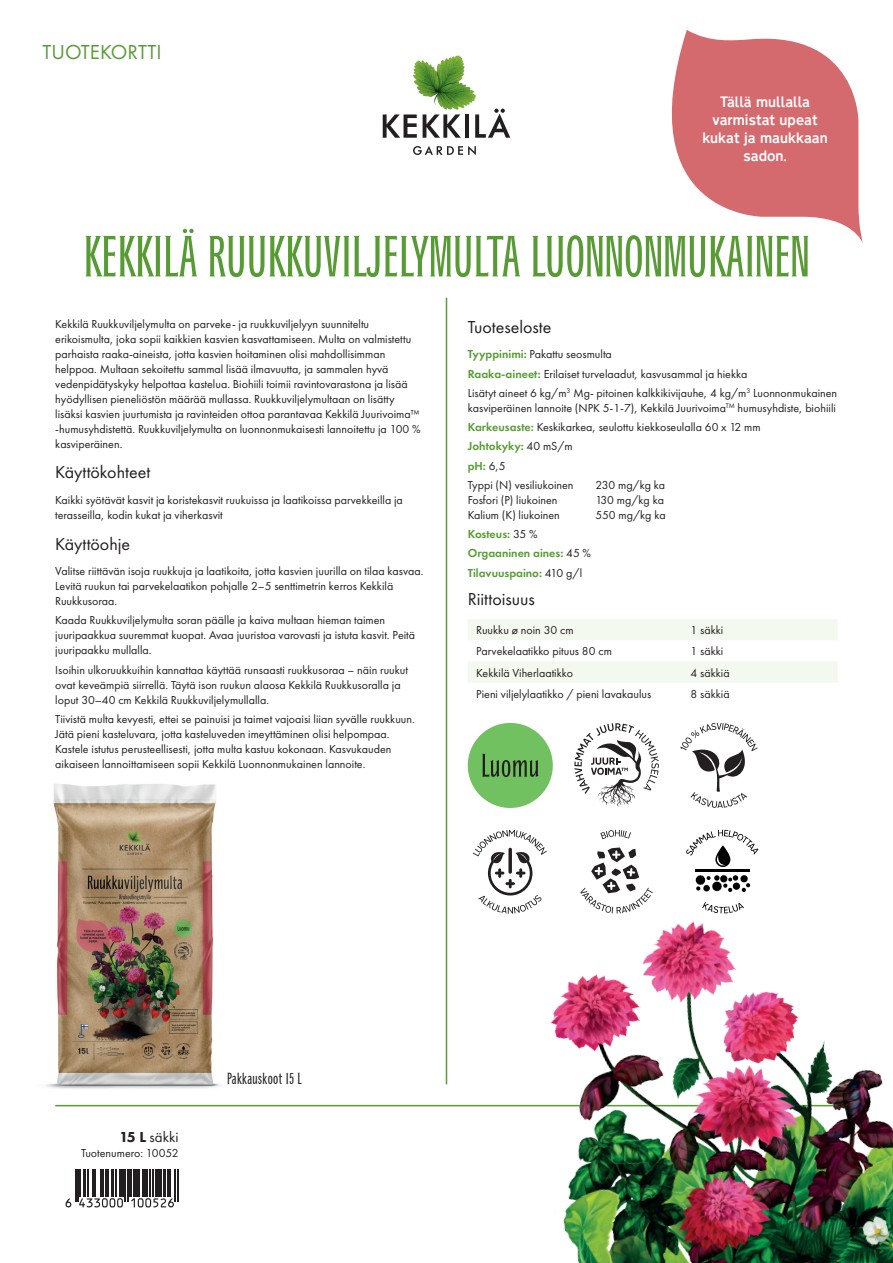
<style>
.page{position:relative;width:893px;height:1263px;background:#fff}
.page>*{position:absolute;margin:0;border:0;box-sizing:border-box;transform-origin:0 0}
.t1{font:54px "Baltra GD";color:#589b35}
.t2{font:21px "Futura PT";color:#589b35}
.t3{font:18px "Futura PT";color:#231f20}
.t4{font:15px "Baltra GD";letter-spacing:.03em;color:#231f20}
.t5{font:15px "Futura PT";color:#231f20}
.t6{font:500 13.5px/18px "Transport New";color:#fff;text-align:center}
.t7{font:12px/15px "Futura PT";color:#231f20}
.t8{font:600 12px/19.2px "Futura PT";color:#589b35}
.s1{font-weight:600;color:#589b35}
.s2{font-weight:400;color:#231f20}
.s3{font-weight:800}
</style>
<div class="page">
<hr style="left:446px;top:298px;width:1px;height:786px;background:#589b35">
<hr style="left:55px;top:1105px;width:783px;height:1px;background:#589b35">
<img style="left:415px;top:55px;width:44px;height:17px">
<svg style="left:383px;top:114px;width:34px;height:24px"></svg>
<svg style="left:423px;top:114px;width:38px;height:24px"></svg>
<hr style="left:465px;top:114px;width:4px;height:24px;background:#231f20">
<svg style="left:475px;top:109px;width:35px;height:29px"></svg>
<svg style="left:413px;top:146px;width:63px;height:9px"></svg>
<img style="left:45px;top:783px;width:176px;height:306px">
<svg style="left:66px;top:1198px;width:5px;height:9px"></svg>
<hr style="left:75px;top:1169px;width:1px;height:33px;background:#231f20">
<hr style="left:77px;top:1169px;width:1px;height:33px;background:#231f20">
<svg style="left:79px;top:1169px;width:45px;height:38px"></svg>
<hr style="left:125px;top:1169px;width:1px;height:33px;background:#231f20">
<hr style="left:127px;top:1169px;width:1px;height:33px;background:#231f20">
<hr style="left:129px;top:1169px;width:3px;height:28px;background:#231f20">
<svg style="left:131px;top:1169px;width:43px;height:38px"></svg>
<hr style="left:175px;top:1169px;width:1px;height:33px;background:#231f20">
<hr style="left:177px;top:1169px;width:1px;height:33px;background:#231f20">
<svg style="left:468px;top:723px;width:85px;height:85px"></svg>
<svg style="left:671px;top:30px;width:192px;height:213px;fill:#d4696e"></svg>
<svg style="left:600px;top:830px;width:31px;height:9px"></svg>
<svg style="left:591px;top:847px;width:47px;height:25px"></svg>
<hr style="left:696px;top:869px;width:54px;height:3px;background:#000001">
<svg style="left:686px;top:830px;width:72px;height:37px"></svg>
<svg style="left:473px;top:830px;width:74px;height:42px"></svg>
<svg style="left:574px;top:723px;width:85px;height:84px"></svg>
<svg style="left:680px;top:723px;width:78px;height:85px"></svg>
<img style="left:454px;top:872px;width:439px;height:391px">
<svg style="left:468px;top:619px;width:370px;height:64px"></svg>
<h2 class="t2" style="left:43px;top:39px;width:121px">TUOTEKORTTI</h2>
<p class="t6" style="left:702px;top:92px;width:127px">Tällä mullalla varmistat upeat kukat ja maukkaan sadon.</p>
<h1 class="t1" style="left:83px;top:225px;width:728px">KEKKILÄ RUUKKUVILJELYMULTA LUONNONMUKAINEN</h1>
<p class="t7" style="left:55px;top:316px;width:367px">Kekkilä Ruukkuviljelymulta on parveke- ja ruukkuviljelyyn suunniteltu erikoismulta, joka sopii kaikkien kasvien kasvattamiseen. Multa on valmistettu parhaista raaka-aineista, jotta kasvien hoitaminen olisi mahdollisimman helppoa. Multaan sekoitettu sammal lisää ilmavuutta, ja sammalen hyvä vedenpidätyskyky helpottaa kastelua. Biohiili toimii ravintovarastona ja lisää hyödyllisen pieneliöstön määrää mullassa. Ruukkuviljelymultaan on lisätty lisäksi kasvien juurtumista ja ravinteiden ottoa parantavaa Kekkilä Juurivoima™ -humusyhdistettä. Ruukkuviljelymulta on luonnonmukaisesti lannoitettu ja 100 % kasviperäinen.</p>
<h3 class="t3" style="left:55px;top:462px;width:96px">Käyttökohteet</h3>
<p class="t7" style="left:55px;top:493px;width:349px">Kaikki syötävät kasvit ja koristekasvit ruukuissa ja laatikoissa parvekkeilla ja terasseilla, kodin kukat ja viherkasvit</p>
<h3 class="t3" style="left:55px;top:533px;width:77px">Käyttöohje</h3>
<p class="t7" style="left:55px;top:564px;width:370px">Valitse riittävän isoja ruukkuja ja laatikoita, jotta kasvien juurilla on tilaa kasvaa.<br>Levitä ruukun tai parvekelaatikon pohjalle 2–5 senttimetrin kerros Kekkilä<br>Ruukkusoraa.</p>
<p class="t7" style="left:55px;top:613px;width:361px">Kaada Ruukkuviljelymulta soran päälle ja kaiva multaan hieman taimen juuripaakkua suuremmat kuopat. Avaa juuristoa varovasti ja istuta kasvit. Peitä juuripaakku mullalla.</p>
<p class="t7" style="left:55px;top:662px;width:354px">Isoihin ulkoruukkuihin kannattaa käyttää runsaasti ruukkusoraa – näin ruukut ovat keveämpiä siirrellä. Täytä ison ruukun alaosa Kekkilä Ruukkusoralla ja loput 30–40 cm Kekkilä Ruukkuviljelymullalla.</p>
<p class="t7" style="left:55px;top:711px;width:361px">Tiivistä multa kevyesti, ettei se painuisi ja taimet vajoaisi liian syvälle ruukkuun.<br>Jätä pieni kasteluvara, jotta kasteluveden imeyttäminen olisi helpompaa.<br>Kastele istutus perusteellisesti, jotta multa kastuu kokonaan. Kasvukauden aikaiseen lannoittamiseen sopii Kekkilä Luonnonmukainen lannoite.</p>
<h3 class="t3" style="left:468px;top:316px;width:85px">Tuoteseloste</h3>
<p class="t7" style="left:468px;top:345px;width:371px;line-height:19.2px"><span class="s1">Tyyppinimi:</span> Pakattu seosmulta<br><span class="s1">Raaka-aineet:</span> Erilaiset turvelaadut, kasvusammal ja hiekka<br>Lisätyt aineet 6 kg/m<sup>3</sup> Mg- pitoinen kalkkikivijauhe, 4 kg/m<sup>3</sup> Luonnonmukainen</p>
<p class="t7" style="left:468px;top:398px;width:370px;line-height:19.2px">kasviperäinen lannoite (NPK 5-1-7), Kekkilä Juurivoima<sup>TM</sup> humusyhdiste, biohiili <span class="s1">Karkeusaste:</span> Keskikarkea, seulottu kiekkoseulalla 60 x 12 mm<br><span class="s1">Johtokyky:</span> 40 mS/m<br><span class="s1">pH:</span> 6,5<br>Typpi (N) vesiliukoinen</p>
<p class="t7" style="left:595px;top:477px;width:71px">230 mg/kg ka</p>
<p class="t7" style="left:468px;top:492px;width:91px">Fosfori (P) liukoinen</p>
<p class="t7" style="left:595px;top:492px;width:70px">130 mg/kg ka</p>
<p class="t7" style="left:468px;top:507px;width:94px">Kalium (K) liukoinen</p>
<p class="t7" style="left:595px;top:507px;width:72px">550 mg/kg ka</p>
<p class="t8" style="left:468px;top:524px;width:125px">Kosteus: <span class="s2">35 %<br></span>Orgaaninen aines: <span class="s2">45 %<br></span>Tilavuuspaino: <span class="s2">410 g/l</span></p>
<h3 class="t3" style="left:468px;top:588px;width:69px">Riittoisuus</h3>
<p class="t7" style="left:476px;top:623px;width:99px">Ruukku ø noin 30 cm</p>
<p class="t7" style="left:691px;top:623px;width:34px">1 säkki</p>
<p class="t7" style="left:476px;top:644px;width:137px">Parvekelaatikko pituus 80 cm</p>
<p class="t7" style="left:691px;top:644px;width:34px">1 säkki</p>
<p class="t7" style="left:476px;top:665px;width:98px">Kekkilä Viherlaatikko</p>
<p class="t7" style="left:691px;top:665px;width:41px">4 säkkiä</p>
<p class="t7" style="left:476px;top:686px;width:177px">Pieni viljelylaatikko / pieni lavakaulus</p>
<p class="t7" style="left:691px;top:686px;width:41px">8 säkkiä</p>
<p class="t5" style="left:119px;top:1128px;width:61px"><span class="s3">15 L</span> säkki</p>
<p class="t7" style="left:81px;top:1145px;width:99px">Tuotenumero: 10052</p>
<p class="t4" style="left:227px;top:1070px;width:76px">Pakkauskoot 15 L</p>
</div>
